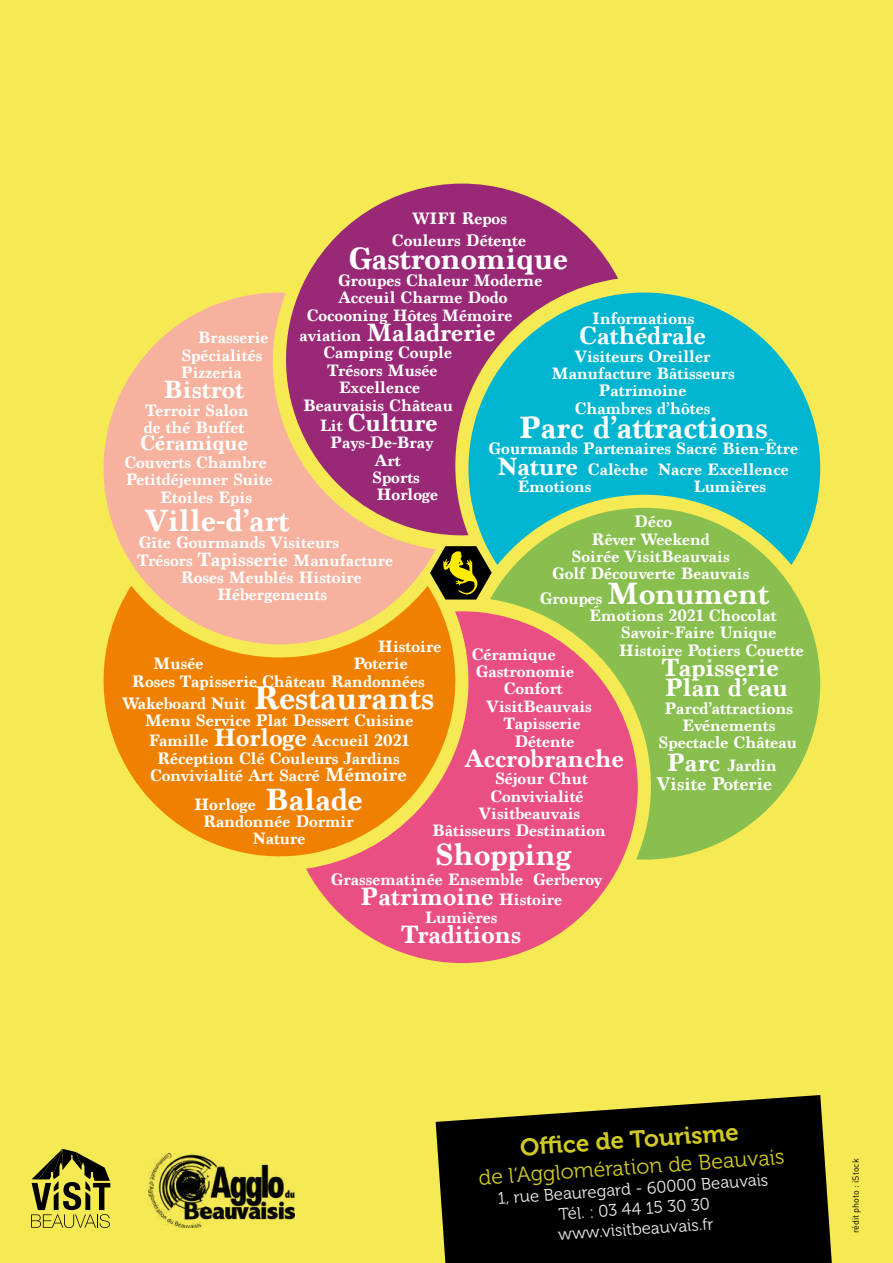
<style>
.page{position:relative;width:893px;height:1263px;background:#f6ea54}
.page>*{position:absolute;margin:0;border:0;box-sizing:border-box;transform-origin:0 0}
.t1{font:700 32.4px "Marion";color:#fff}
.t2{font:700 26.25px/20.2px "Marion";color:#fff}
.t3{font:24.15px "Museo 700";color:#d0c926}
.t4{font:700 22.35px "Marion";color:#fff}
.t5{font:21.45px "Museo 300";color:#d0c926}
.t6{font:700 19.35px "Marion";color:#fff}
.t7{font:700 17.4px/17.4px "Marion";color:#fff;text-align:center}
.t8{font:16.8px/20.1px "Museo 300";color:#ebebe5;text-align:center}
.t9{font:9px "DIN Pro";color:#000}
.s1{font-size:17.4px}
.s2{font-size:26.25px}
.s3{font-size:20.25px}
.s4{font-size:34.5px}
.s5{font-size:32.4px}
</style>
<div class="page">
<svg style="left:436px;top:1095px;width:396px;height:168px;background:#191708"></svg>
<svg style="left:468px;top:293px;width:352px;height:243px"></svg>
<svg style="left:479px;top:303px;width:329px;height:243px;background:#1dbbc0"></svg>
<svg style="left:490px;top:508px;width:330px;height:352px"></svg>
<svg style="left:507px;top:513px;width:309px;height:331px;background:#91c453"></svg>
<svg style="left:306px;top:611px;width:332px;height:352px;fill:#ea4f83"></svg>
<svg style="left:104px;top:599px;width:351px;height:257px"></svg>
<svg style="left:299px;top:184px;width:319px;height:351px"></svg>
<svg style="left:104px;top:293px;width:332px;height:351px;fill:#992976"></svg>
<svg style="left:109px;top:313px;width:309px;height:289px;background:#de948b"></svg>
<svg style="left:109px;top:602px;width:341px;height:245px;background:#f1901b"></svg>
<svg style="left:430px;top:546px;width:62px;height:53px"></svg>
<img style="left:149px;top:1154px;width:145px;height:74px">
<svg style="left:31px;top:1149px;width:79px;height:79px"></svg>
<p class="t7" style="left:392px;top:207px;width:136px;line-height:22.2px">WIFI Repos<br>Couleurs Détente</p>
<h1 class="t1" style="left:348px;top:239px;width:221px">Gastronomique</h1>
<p class="t7" style="left:338px;top:272px;width:206px">Groupes Chaleur Moderne</p>
<p class="t7" style="left:338px;top:289px;width:171px">Acceuil Charme Dodo</p>
<p class="t7" style="left:307px;top:307px;width:207px">Cocooning Hôtes Mémoire</p>
<h2 class="t2" style="left:300px;top:323px;width:197px"><span class="s1">aviation</span> Maladrerie</h2>
<p class="t7" style="left:324px;top:344px;width:130px">Camping Couple</p>
<p class="t7" style="left:327px;top:362px;width:112px">Trésors Musée</p>
<p class="t7" style="left:339px;top:379px;width:83px">Excellence</p>
<p class="t7" style="left:303px;top:396px;width:151px">Beauvaisis Château</p>
<h2 class="t2" style="left:320px;top:412px;width:119px"><span class="s1">Lit</span> Culture</h2>
<p class="t7" style="left:372px;top:434px;width:67px;text-align:left;text-indent:-42px">Pays-De-Bray<br>Art<br>Sports<br>Horloge</p>
<p class="t7" style="left:592px;top:310px;width:104px">Informations</p>
<h2 class="t2" style="left:579px;top:326px;width:128px">Cathédrale</h2>
<p class="t7" style="left:552px;top:347px;width:184px">Visiteurs Oreiller<br>Manufacture Bâtisseurs<br>Patrimoine<br>Chambres d’hôtes</p>
<h1 class="t1" style="left:519px;top:408px;width:251px">Parc d’attractions</h1>
<p class="t7" style="left:489px;top:439px;width:311px;line-height:20.2px">Gourmands Partenaires Sacré Bien-Être<br><span class="s2">Nature</span> Calèche Nacre Excellence</p>
<p class="t7" style="left:517px;top:478px;width:76px">Émotions</p>
<p class="t7" style="left:694px;top:478px;width:74px">Lumières</p>
<p class="t7" style="left:552px;top:513px;width:199px">Déco<br>Rêver Weekend<br>Soirée VisitBeauvais<br>Golf Découverte Beauvais</p>
<h1 class="t1" style="left:540px;top:574px;width:231px"><span class="s1">Groupes</span> Monument</h1>
<p class="t7" style="left:619px;top:607px;width:186px;text-align:left;text-indent:-30px">Émotions 2021 Chocolat<br>Savoir-Faire Unique<br>Histoire Potiers Couette</p>
<h2 class="t2" style="left:662px;top:658px;width:128px">Tapisserie<br>Plan d’eau</h2>
<p class="t7" style="left:659px;top:699px;width:140px">Parcd’attractions<br>Evénements<br>Spectacle Château</p>
<p class="t7" style="left:667px;top:756px;width:112px"><span class="s2">Parc</span> Jardin</p>
<p class="t6" style="left:657px;top:772px;width:117px">Visite Poterie</p>
<p class="t7" style="left:181px;top:329px;width:89px;text-align:left;text-indent:17px">Brasserie<br>Spécialités<br>Pizzeria</p>
<h2 class="t2" style="left:164px;top:380px;width:82px">Bistrot</h2>
<p class="t7" style="left:144px;top:401px;width:107px;text-align:left">Terroir Salon de thé Buffet</p>
<p class="t4" style="left:140px;top:430px;width:109px">Céramique</p>
<p class="t7" style="left:124px;top:454px;width:144px">Couverts Chambre</p>
<p class="t7" style="left:126px;top:471px;width:149px">Petitdéjeuner Suite</p>
<p class="t7" style="left:160px;top:488px;width:93px">Etoiles Epis</p>
<h1 class="t1" style="left:145px;top:501px;width:146px">Ville-d’art</h1>
<p class="t7" style="left:139px;top:534px;width:202px">Gîte Gourmands Visiteurs</p>
<p class="t7" style="left:138px;top:551px;width:257px">Trésors <span class="s3">Tapisserie</span> Manufacture</p>
<p class="t7" style="left:181px;top:569px;width:183px">Roses Meublés Histoire</p>
<p class="t7" style="left:217px;top:586px;width:112px">Hébergements</p>
<p class="t7" style="left:378px;top:638px;width:65px">Histoire</p>
<p class="t7" style="left:154px;top:655px;width:51px">Musée</p>
<p class="t7" style="left:472px;top:645px;width:86px">Céramique</p>
<p class="t7" style="left:476px;top:663px;width:100px">Gastronomie</p>
<p class="t7" style="left:504px;top:680px;width:61px">Confort</p>
<p class="t7" style="left:487px;top:698px;width:107px">VisitBeauvais</p>
<p class="t7" style="left:504px;top:715px;width:79px">Tapisserie</p>
<p class="t7" style="left:514px;top:732px;width:62px">Détente</p>
<h2 class="t2" style="left:465px;top:748px;width:161px">Accrobranche</h2>
<p class="t7" style="left:495px;top:770px;width:94px">Séjour Chut</p>
<p class="t7" style="left:490px;top:787px;width:95px">Convivialité</p>
<p class="t7" style="left:479px;top:805px;width:103px">Visitbeauvais</p>
<p class="t7" style="left:432px;top:822px;width:175px">Bâtisseurs Destination</p>
<h1 class="t1" style="left:435px;top:835px;width:138px">Shopping</h1>
<p class="t7" style="left:331px;top:871px;width:273px">Grassematinée Ensemble Gerberoy</p>
<h2 class="t2" style="left:360px;top:887px;width:203px">Patrimoine <span class="s1">Histoire</span></h2>
<p class="t7" style="left:425px;top:908px;width:74px">Lumières</p>
<h2 class="t2" style="left:401px;top:924px;width:121px">Traditions</h2>
<p class="t7" style="left:132px;top:655px;width:294px;text-align:left;text-indent:221px">Poterie<br>Roses Tapisserie Château Randonnées</p>
<p class="t7" style="left:123px;top:695px;width:313px">Wakeboard Nuit <span class="s4">Restaurants<br></span>Menu Service Plat Dessert Cuisine</p>
<p class="t7" style="left:149px;top:732px;width:262px">Famille <span class="s2">Horloge</span> Accueil 2021<br>Réception Clé Couleurs Jardins<br>Convivialité Art Sacré <span class="s3">Mémoire</span></p>
<p class="t7" style="left:194px;top:795px;width:170px">Horloge <span class="s5">Balade<br></span>Randonnée Dormir<br>Nature</p>
<h3 class="t3" style="left:519px;top:1134px;width:220px;rotate:-4deg">Offi ce de Tourisme</h3>
<p class="t5" style="left:478px;top:1166px;width:308px;rotate:-4deg">de l’Agglomération de Beauvais</p>
<p class="t8" style="left:497px;top:1188px;width:273px;rotate:-4deg">1, rue Beauregard - 60000 Beauvais<br>Tél. : 03 44 15 30 30 www.visitbeauvais.fr</p>
<p class="t9" style="left:849px;top:1233px;width:76px;rotate:-90deg">rédit photo : iStock</p>
</div>
